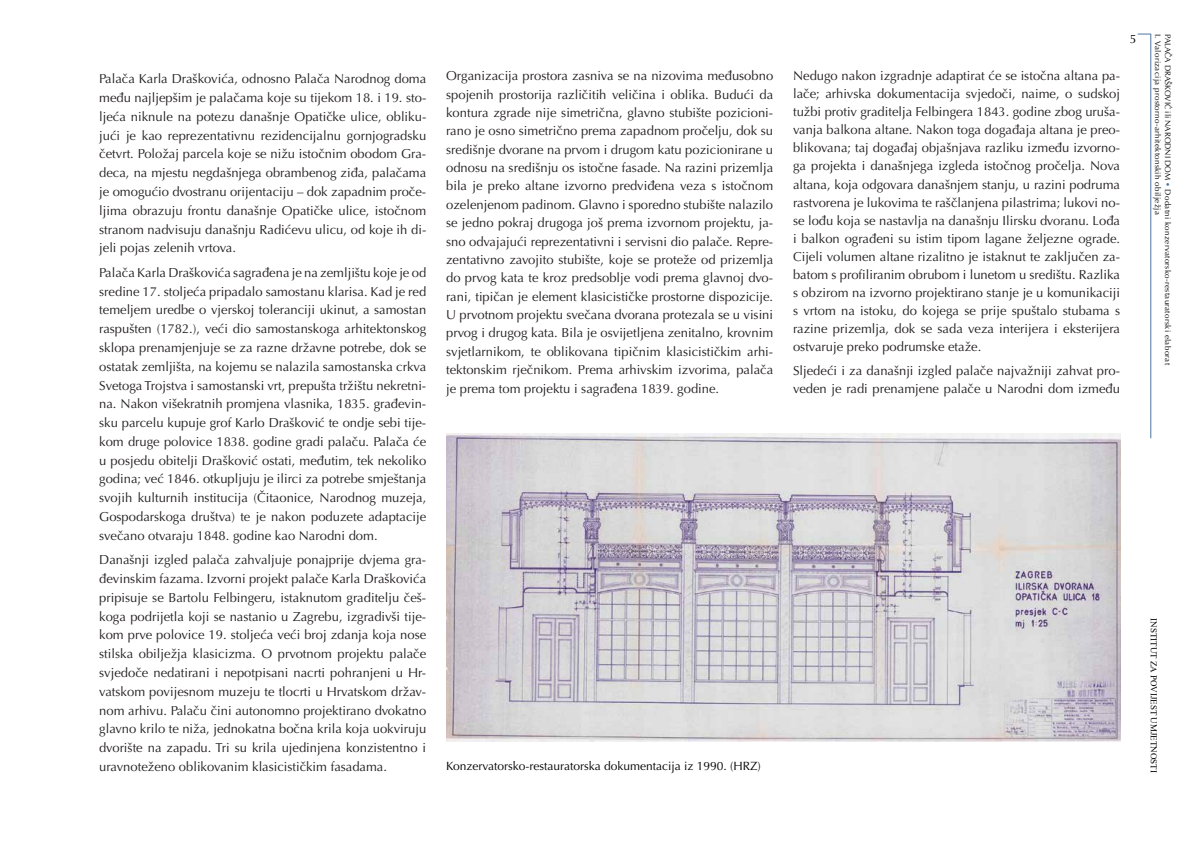
<style>
.page{position:relative;width:1191px;height:842px;background:#fff}
.page>*{position:absolute;margin:0;border:0;box-sizing:border-box;transform-origin:0 0}
.t1{font:13px/18.8px "Optima LT Pro";color:#231f20;text-align:justify}
.t2{font:12px "Optima LT Pro";color:#000}
.t3{font:9px "Times New Roman";color:#000}
.t4{font:8px/9.8px "Optima LT Pro";letter-spacing:.04em;color:#000}
.s1{color:#4d76a0}
</style>
<div class="page">
<hr style="left:1150px;top:34px;width:1px;height:404px;background:#4d76a0">
<svg style="left:1137px;top:34px;width:13px;height:1px"></svg>
<img style="left:446px;top:433px;width:674px;height:308px">
<p class="t1" style="left:99px;top:70px;width:328px">Palača Karla Draškovića, odnosno Palača Narodnog doma među najljepšim je palačama koje su tijekom 18. i 19. sto&shy;ljeća niknule na potezu današnje Opatičke ulice, obliku&shy;jući je kao reprezentativnu rezidencijalnu gornjogradsku četvrt. Položaj parcela koje se nižu istočnim obodom Gra&shy;deca, na mjestu negdašnjega obrambenog ziđa, palačama je omogućio dvostranu orijentaciju – dok zapadnim proče&shy;ljima obrazuju frontu današnje Opatičke ulice, istočnom stranom nadvisuju današnju Radićevu ulicu, od koje ih di&shy;jeli pojas zelenih vrtova.</p>
<p class="t1" style="left:99px;top:263px;width:328px">Palača Karla Draškovića sagrađena je na zemljištu koje je od sredine 17. stoljeća pripadalo samostanu klarisa. Kad je red temeljem uredbe o vjerskoj toleranciji ukinut, a samostan raspušten (1782.), veći dio samostanskoga arhitektonskog sklopa prenamjenjuje se za razne državne potrebe, dok se ostatak zemljišta, na kojemu se nalazila samostanska crkva Svetoga Trojstva i samostanski vrt, prepušta tržištu nekretni&shy;na. Nakon višekratnih promjena vlasnika, 1835. građevin&shy;sku parcelu kupuje grof Karlo Drašković te ondje sebi tije&shy;kom druge polovice 1838. godine gradi palaču. Palača će u posjedu obitelji Drašković ostati, međutim, tek nekoliko godina; već 1846. otkupljuju je ilirci za potrebe smještanja svojih kulturnih institucija (Čitaonice, Narodnog muzeja, Gospodarskoga društva) te je nakon poduzete adaptacije svečano otvaraju 1848. godine kao Narodni dom.</p>
<p class="t1" style="left:99px;top:550px;width:328px">Današnji izgled palača zahvaljuje ponajprije dvjema gra&shy;đevinskim fazama. Izvorni projekt palače Karla Draškovića pripisuje se Bartolu Felbingeru, istaknutom graditelju češ&shy;koga podrijetla koji se nastanio u Zagrebu, izgradivši tije&shy;kom prve polovice 19. stoljeća veći broj zdanja koja nose stilska obilježja klasicizma. O prvotnom projektu palače svjedoče nedatirani i nepotpisani nacrti pohranjeni u Hr&shy;vatskom povijesnom muzeju te tlocrti u Hrvatskom držav&shy;nom arhivu. Palaču čini autonomno projektirano dvokatno glavno krilo te niža, jednokatna bočna krila koja uokviruju dvorište na zapadu. Tri su krila ujedinjena konzistentno i uravnoteženo oblikovanim klasicističkim fasadama.</p>
<p class="t1" style="left:446px;top:67px;width:328px;line-height:18.4px">Organizacija prostora zasniva se na nizovima međusobno spojenih prostorija različitih veličina i oblika. Budući da kontura zgrade nije simetrična, glavno stubište pozicioni&shy;rano je osno simetrično prema zapadnom pročelju, dok su središnje dvorane na prvom i drugom katu pozicionirane u odnosu na središnju os istočne fasade. Na razini prizemlja bila je preko altane izvorno predviđena veza s istočnom ozelenjenom padinom. Glavno i sporedno stubište nalazilo se jedno pokraj drugoga još prema izvornom projektu, ja&shy;sno odvajajući reprezentativni i servisni dio palače. Repre&shy;zentativno zavojito stubište, koje se proteže od prizemlja do prvog kata te kroz predsoblje vodi prema glavnoj dvo&shy;rani, tipičan je element klasicističke prostorne dispozicije.<br>U prvotnom projektu svečana dvorana protezala se u visini prvog i drugog kata. Bila je osvijetljena zenitalno, krovnim svjetlarnikom, te oblikovana tipičnim klasicističkim arhi&shy;tektonskim rječnikom. Prema arhivskim izvorima, palača je prema tom projektu i sagrađena 1839. godine.</p>
<p class="t1" style="left:793px;top:67px;width:328px;line-height:18px">Nedugo nakon izgradnje adaptirat će se istočna altana pa&shy;lače; arhivska dokumentacija svjedoči, naime, o sudskoj tužbi protiv graditelja Felbingera 1843. godine zbog uruša&shy;vanja balkona altane. Nakon toga događaja altana je preo&shy;blikovana; taj događaj objašnjava razliku između izvorno&shy;ga projekta i današnjega izgleda istočnog pročelja. Nova altana, koja odgovara današnjem stanju, u razini podruma rastvorena je lukovima te raščlanjena pilastrima; lukovi no&shy;se lođu koja se nastavlja na današnju Ilirsku dvoranu. Lođa i balkon ograđeni su istim tipom lagane željezne ograde.<br>Cijeli volumen altane rizalitno je istaknut te zaključen za&shy;batom s profiliranim obrubom i lunetom u središtu. Razlika s obzirom na izvorno projektirano stanje je u komunikaciji s vrtom na istoku, do kojega se prije spuštalo stubama s razine prizemlja, dok se sada veza interijera i eksterijera ostvaruje preko podrumske etaže.</p>
<p class="t1" style="left:793px;top:361px;width:328px;line-height:18px">Sljedeći i za današnji izgled palače najvažniji zahvat pro&shy;veden je radi prenamjene palače u Narodni dom između</p>
<p class="t2" style="left:1129px;top:31px;width:8px">5</p>
<p class="t4" style="left:1172px;top:34px;width:332px;rotate:90deg">PALAČA DRAŠKOVIĆ ili NARODNI DOM <span class="s1">•</span> Dodatni konzervatorsko-restauratorski elaborat<br>I. Valorizacija prostorno-arhitektonskih obilježja</p>
<p class="t2" style="left:446px;top:758px;width:316px">Konzervatorsko-restauratorska dokumentacija iz 1990. (HRZ)</p>
<p class="t3" style="left:1160px;top:618px;width:156px;rotate:90deg">INSTITUT ZA POVIJEST UMJETNOSTI</p>
</div>
